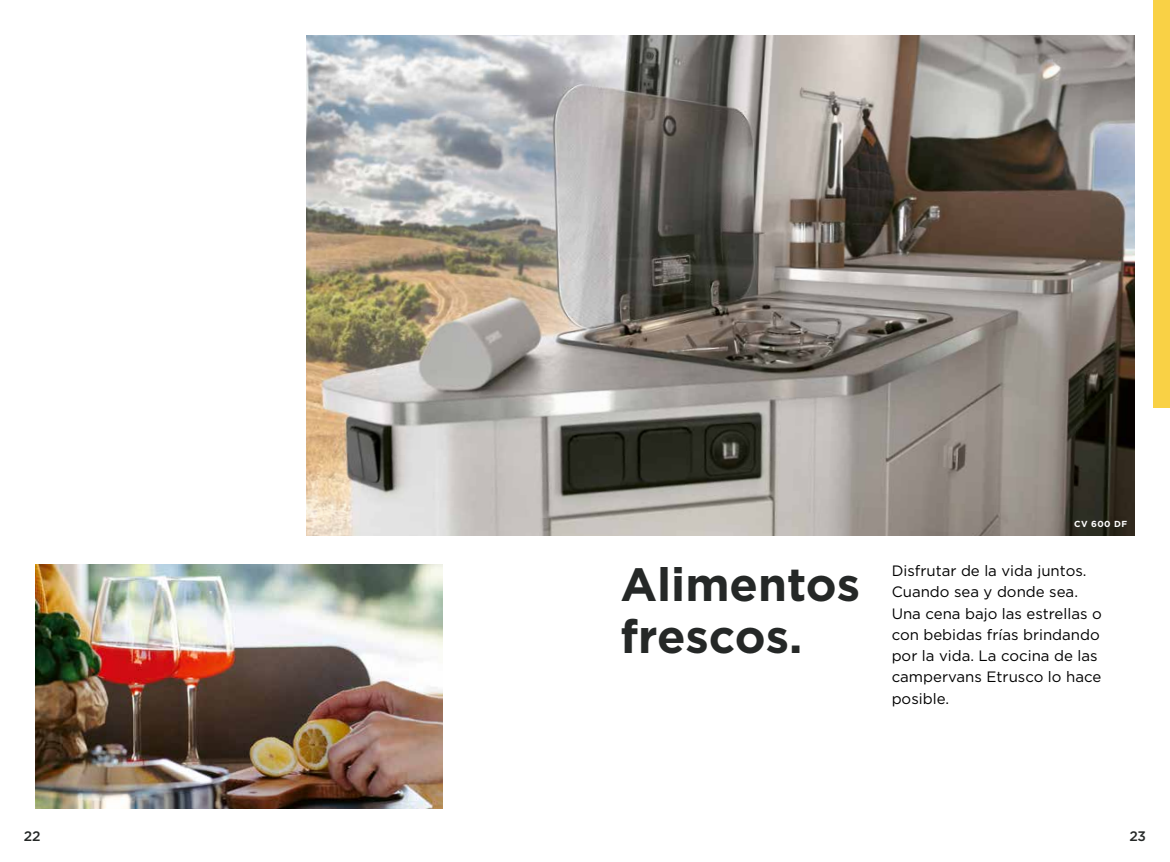
<style>
.page{position:relative;width:1170px;height:862px;background:#fff}
.page>*{position:absolute;margin:0;border:0;box-sizing:border-box;transform-origin:0 0}
.t1{font:700 46.5px/51.1px "Gotham";color:#252827}
.t2{font:15px/21.2px "Gotham";color:#000}
.t3{font:500 13.75px "Gotham";color:#252827}
.t4{font:700 8.75px "Gotham";letter-spacing:.05em;color:#fff}
</style>
<div class="page">
<div style="left:1153px;top:0;width:16px;height:407px;background:#f9d145"></div>
<img style="left:306px;top:35px;width:828px;height:500px">
<img style="left:35px;top:564px;width:407px;height:244px">
<h1 class="t1" style="left:620px;top:558px;width:241px">Alimentos frescos.</h1>
<p class="t4" style="left:1074px;top:517px;width:54px">CV 600 DF</p>
<p class="t2" style="left:891px;top:559px;width:211px">Disfrutar de la vida juntos.<br>Cuando sea y donde sea.<br>Una cena bajo las estrellas o con bebidas frías brindando por la vida. La cocina de las campervans Etrusco lo hace posible.</p>
<p class="t3" style="left:24px;top:826px;width:18px">22</p>
<p class="t3" style="left:1129px;top:826px;width:18px">23</p>
</div>
